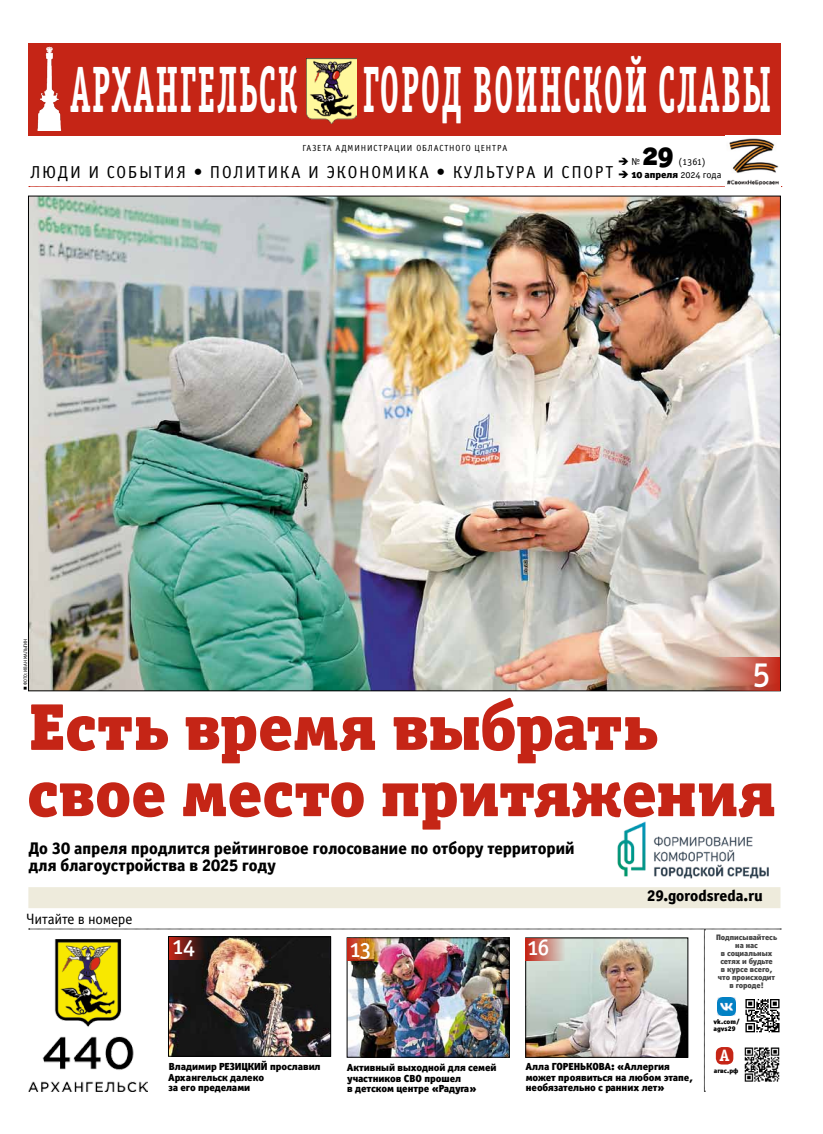
<style>
.page{position:relative;width:823px;height:1134px;background:#fff}
.page>*{position:absolute;margin:0;border:0;box-sizing:border-box;transform-origin:0 0}
.t1{font:66.3px/66.3px "Officina Serif Black OSC";color:#c52516}
.t2{font:65.8px "Officina Serif Bold C";letter-spacing:.05em;color:#fff;scale:.5 1}
.t3{font:35px "Officina Sans Medium OSC";color:#fff}
.t4{font:29px "Officina Sans Black OSC";color:#000}
.t5{font:23.5px "Officina Sans Medium OSC";color:#fff}
.t6{font:17.3px "Officina Sans Book C";letter-spacing:.1em;color:#000}
.t7{font:16.9px/16.9px "Officina Sans Extra Bold C";letter-spacing:.005em;color:#000}
.t8{font:16.6px "Officina Serif Bold C";color:#fff}
.t9{font:15.8px "Officina Sans Extra Bold C";letter-spacing:-.005em;color:#000}
.t10{font:15px "Officina Sans Book OSC";letter-spacing:-.015em;color:#000}
.t11{font:10.3px/10.5px "Officina Sans Black C";color:#000}
.t12{font:10px "Officina Sans Book OSC";color:#000}
.t13{font:8.8px "Officina Sans Book C";letter-spacing:.1em;color:#000}
.t14{font:8px/8px "Officina Sans Black C";color:#464646;text-align:center}
.t15{font:6.9px/6.9px "Officina Sans Black C";color:#000}
.t16{font:6.8px "Officina Sans Black C";color:#000}
.t17{font:5px "Officina Sans Book OSC";color:#000}
.s1{font-family:"Officina Sans Black OSC";font-size:10px}
.s2{font-family:"Officina Sans Book OSC";font-size:10px}
</style>
<div class="page">
<div style="left:29px;top:43px;width:751px;height:92px;background:#c52516"></div>
<svg style="left:68px;top:135px;width:231px;height:1px"></svg>
<img style="left:306px;top:58px;width:50px;height:66px">
<svg style="left:29px;top:186px;width:696px;height:1px"></svg>
<img style="left:37px;top:46px;width:25px;height:85px">
<svg style="left:656px;top:135px;width:68px;height:1px"></svg>
<img style="left:724px;top:135px;width:55px;height:51px">
<div style="left:28px;top:887px;width:752px;height:21px;background:#eeebdc"></div>
<svg style="left:29px;top:929px;width:751px;height:163px"></svg>
<img style="left:349px;top:940px;width:158px;height:115px">
<div style="left:347px;top:938px;width:162px;height:119px;border:1px solid #000"></div>
<svg style="left:347px;top:938px;width:37px;height:22px"></svg>
<img style="left:527px;top:940px;width:158px;height:115px">
<div style="left:525px;top:938px;width:162px;height:119px;border:1px solid #000"></div>
<div style="left:525px;top:938px;width:39px;height:22px;background:linear-gradient(to right,#c42112,#d6d7cf)"></div>
<img style="left:170px;top:939px;width:158px;height:115px">
<div style="left:168px;top:937px;width:162px;height:119px;border:1px solid #000"></div>
<svg style="left:169px;top:937px;width:35px;height:22px"></svg>
<img style="left:30px;top:198px;width:748px;height:491px">
<img style="left:617px;top:821px;width:152px;height:58px">
<svg style="left:707px;top:657px;width:72px;height:33px;background:#c76f5f"></svg>
<h2 class="t2" style="left:70px;top:52px;width:456px">Архангельск</h2>
<h2 class="t2" style="left:362px;top:52px;width:817px">город воинской славы</h2>
<p class="t13" style="left:302px;top:143px;width:206px">газета администрации областного центра</p>
<p class="t12" style="left:631px;top:156px;width:10px">№</p>
<h3 class="t4" style="left:642px;top:136px;width:32px">29</h3>
<p class="t12" style="left:678px;top:156px;width:29px">(1361)</p>
<h3 class="t6" style="left:30px;top:163px;width:692px">люди и события • Политика и экономика • культура и сп орт <span class="s1">10 апреля</span> <span class="s2">2024 года</span></h3>
<p class="t17" style="left:23px;top:685px;width:48px;rotate:-90deg">фото: иван малыгин</p>
<h3 class="t3" style="left:752px;top:653px;width:19px">5</h3>
<h1 class="t1" style="left:27px;top:694px;width:749px">Есть время выбрать свое место притяжения</h1>
<h3 class="t7" style="left:29px;top:840px;width:547px">До 30 апреля продлится рейтинговое голосование по отбору территорий для благоустройства в 2025 году</h3>
<h3 class="t10" style="left:26px;top:911px;width:108px">Читайте в номере</h3>
<h3 class="t9" style="left:646px;top:886px;width:117px">29.gorodsreda.ru</h3>
<h3 class="t5" style="left:172px;top:933px;width:24px">14</h3>
<h3 class="t5" style="left:527px;top:934px;width:24px">16</h3>
<h3 class="t5" style="left:349px;top:935px;width:23px">13</h3>
<p class="t11" style="left:168px;top:1061px;width:154px">Владимир Резицкий прославил<br>Архангельск далеко<br>за его пределами</p>
<p class="t11" style="left:346px;top:1062px;width:151px">Активный выходной для семей участников СВО прошел<br>в детском центре «Радуга»</p>
<p class="t11" style="left:525px;top:1061px;width:169px">Алла Горенькова: «Аллергия может проявиться на любом этапе, необязательно с ранних лет»</p>
<p class="t14" style="left:715px;top:933px;width:63px">Подписывайтесь на нас<br>в социальных сетях и будьте<br>в курсе всего, что происходит в городе!</p>
<p class="t15" style="left:713px;top:1018px;width:28px">vk.com/ agvs29</p>
<p class="t16" style="left:713px;top:1067px;width:26px">агвс.рф</p>
<h3 class="t8" style="left:719px;top:1046px;width:12px">А</h3>
</div>
